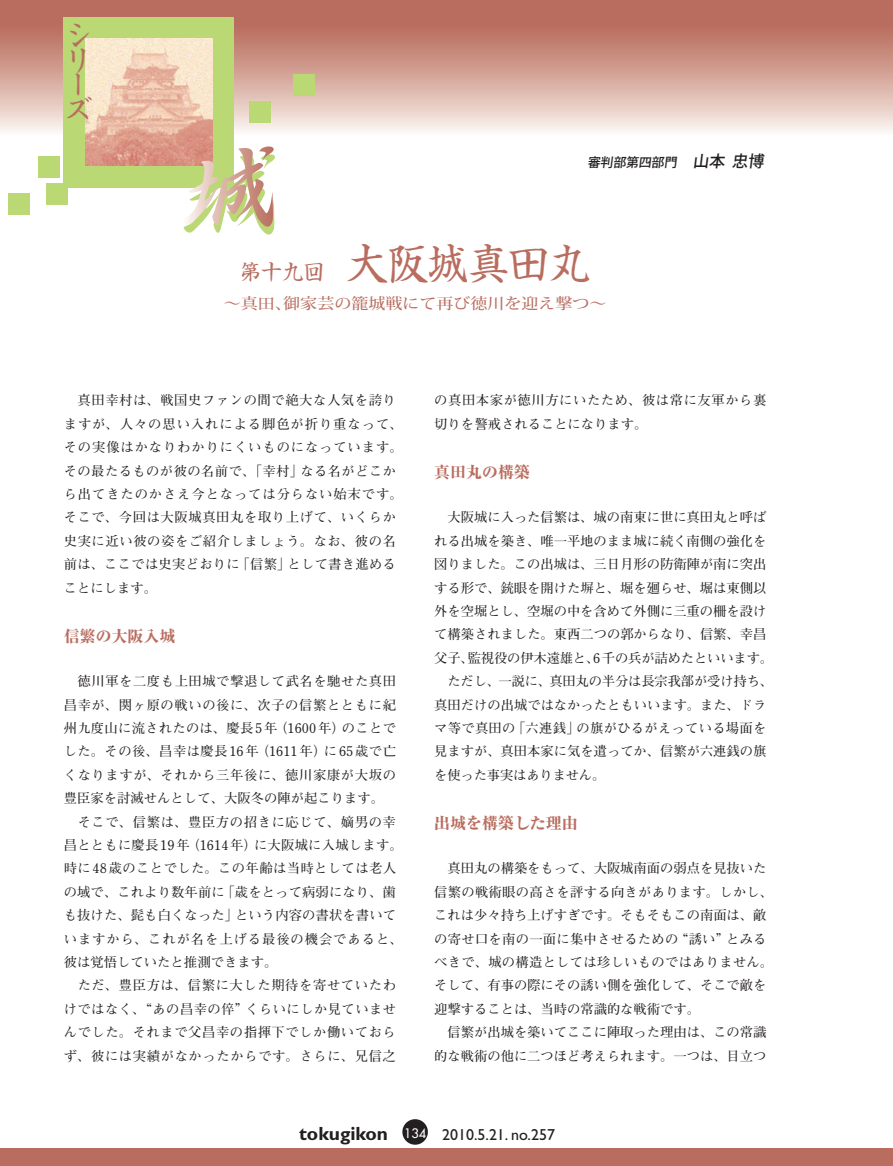
<style>
.page{position:relative;width:893px;height:1166px;background:#fff}
.page>*{position:absolute;margin:0;border:0;box-sizing:border-box;transform-origin:0 0}
.ノーマル{font:42.45px "Shinsei Kai Pro CBSK1";letter-spacing:-.05em;color:#b96d5f}
.ノーマル-2{font:27.6px/24.9px "Shinsei Kai Pro CBSK1";color:#b96d5f}
.ノーマル-3{font:700 19.2px "Gill Sans";color:#231f20}
.城小見出し{font:800 15.9px "Ryumin Pro";color:#b96d5f}
.ノーマル-4{font:15.9px "Gill Sans";color:#231f20}
.ノーマル-5{font:500 15.3px "Koz Min Pro";color:#b96d5f;scale:1.11 1}
.寄稿本文{font:700 13.35px/23.4px "Futo Min A101 Pro";letter-spacing:.01em;color:#231f20}
.寄稿本文-2{font:700 13.35px/23.4px "Futo Min A101 Pro";letter-spacing:.045em;color:#231f20}
.ノーマル-6{font:500 12.75px "Koz Go Pro";color:#231f20}
.ノーマル-7{font:12.75px "Futura";color:#fff}
.s1{font-size:15.9px}
.s2{font-size:21.3px}
</style>
<div class="page">
<div style="left:402px;top:1118px;width:26px;height:26px;background:#231f20;border-radius:50%"></div>
<div style="left:0;top:0;width:893px;height:26px;background:#b96d5f"></div>
<div style="left:0;top:26px;width:893px;height:110px;background:linear-gradient(to bottom,#b66957,#faf5f0)"></div>
<div style="left:0;top:1148px;width:893px;height:17px;background:#b96d5f"></div>
<div style="left:38px;top:156px;width:22px;height:21px;background:#bad874"></div>
<div style="left:249px;top:101px;width:21px;height:22px;background:#bad874"></div>
<div style="left:47px;top:183px;width:21px;height:21px;background:#bad874"></div>
<div style="left:9px;top:193px;width:21px;height:22px;background:#bad874"></div>
<div style="left:64px;top:17px;width:170px;height:170px;background:#bad874"></div>
<img style="left:85px;top:38px;width:128px;height:128px">
<div style="left:294px;top:74px;width:21px;height:21px;background:#bad874"></div>
<svg style="left:184px;top:146px;width:91px;height:88px"></svg>
<p class="ノーマル-2" style="left:64px;top:19px;width:29px">シリーズ</p>
<p class="ノーマル-6" style="left:587px;top:154px;width:180px">審判部第四部門 <span class="s1">山本 忠博</span></p>
<p class="ノーマル" style="left:240px;top:230px;width:352px"><span class="s2">第十九回　</span>大阪城真田丸</p>
<p class="ノーマル-5" style="left:224px;top:292px;width:346px">〜真田、御家芸の籠城戦にて再び徳川を迎え撃つ〜</p>
<p class="寄稿本文-2" style="left:64px;top:387px;width:340px">　真田幸村は、戦国史ファンの間で絶大な人気を誇りますが、人々の思い入れによる脚色が折り重なって、その実像はかなりわかりにくいものになっています。その最たるものが彼の名前で、「幸村」なる名がどこから出てきたのかさえ今となっては分らない始末です。そこで、今回は大阪城真田丸を取り上げて、いくらか史実に近い彼の姿をご紹介しましょう。なお、彼の名前は、ここでは史実どおりに「信繁」として書き進めることにします。</p>
<p class="城小見出し" style="left:64px;top:623px;width:113px">信繁の大阪入城</p>
<p class="寄稿本文" style="left:64px;top:667px;width:334px;text-align:justify">　徳川軍を二度も上田城で撃退して武名を馳せた真田昌幸が、関ヶ原の戦いの後に、次子の信繁とともに紀州九度山に流されたのは、慶長 5年（1600年）のことでした。その後、昌幸は慶長16年（1611年）に65歳で亡くなりますが、それから三年後に、徳川家康が大坂の豊臣家を討滅せんとして、大阪冬の陣が起こります。</p>
<p class="寄稿本文" style="left:64px;top:808px;width:340px">　そこで、信繁は、豊臣方の招きに応じて、嫡男の幸昌とともに慶長 19年（1614年）に大阪城に入城します。時に48歳のことでした。この年齢は当時としては老人の域で、これより数年前に「歳をとって病弱になり、歯も抜けた、髭も白くなった」という内容の書状を書いていますから、これが名を上げる最後の機会であると、彼は覚悟していたと推測できます。</p>
<p class="寄稿本文" style="left:64px;top:971px;width:334px;text-align:justify">　ただ、豊臣方は、信繁に大した期待を寄せていたわけではなく、“あの昌幸の倅”くらいにしか見ていませんでした。それまで父昌幸の指揮下でしか働いておらず、彼には実績がなかったからです。さらに、兄信之</p>
<p class="寄稿本文-2" style="left:434px;top:387px;width:334px">の真田本家が徳川方にいたため、彼は常に友軍から裏切りを警戒されることになります。</p>
<p class="城小見出し" style="left:434px;top:459px;width:97px">真田丸の構築</p>
<p class="寄稿本文" style="left:434px;top:504px;width:340px">　大阪城に入った信繁は、城の南東に世に真田丸と呼ばれる出城を築き、唯一平地のまま城に続く南側の強化を図りました。この出城は、三日月形の防衛陣が南に突出する形で、銃眼を開けた塀と、堀を廻らせ、堀は東側以外を空堀とし、空堀の中を含めて外側に三重の柵を設けて構築されました。東西二つの郭からなり、信繁、幸昌父子、監視役の伊木遠雄と、6千の兵が詰めたといいます。</p>
<p class="寄稿本文" style="left:434px;top:667px;width:340px">　ただし、一説に、真田丸の半分は長宗我部が受け持ち、真田だけの出城ではなかったともいいます。また、ドラマ等で真田の「六連銭」の旗がひるがえっている場面を見ますが、真田本家に気を遣ってか、信繁が六連銭の旗を使った事実はありません。</p>
<p class="城小見出し" style="left:434px;top:810px;width:145px">出城を構築した理由</p>
<p class="寄稿本文" style="left:434px;top:854px;width:340px">　真田丸の構築をもって、大阪城南面の弱点を見抜いた信繁の戦術眼の高さを評する向きがあります。しかし、これは少々持ち上げすぎです。そもそもこの南面は、敵の寄せ口を南の一面に集中させるための“誘い”とみるべきで、城の構造としては珍しいものではありません。そして、有事の際にその誘い側を強化して、そこで敵を迎撃することは、当時の常識的な戦術です。</p>
<p class="寄稿本文" style="left:434px;top:1018px;width:334px">　信繁が出城を築いてここに陣取った理由は、この常識的な戦術の他に二つほど考えられます。一つは、目立つ</p>
<p class="ノーマル-3" style="left:299px;top:1121px;width:90px">tokugikon</p>
<p class="ノーマル-7" style="left:404px;top:1124px;width:24px">134</p>
<p class="ノーマル-4" style="left:442px;top:1124px;width:114px">2010.5.21. no.257</p>
</div>
